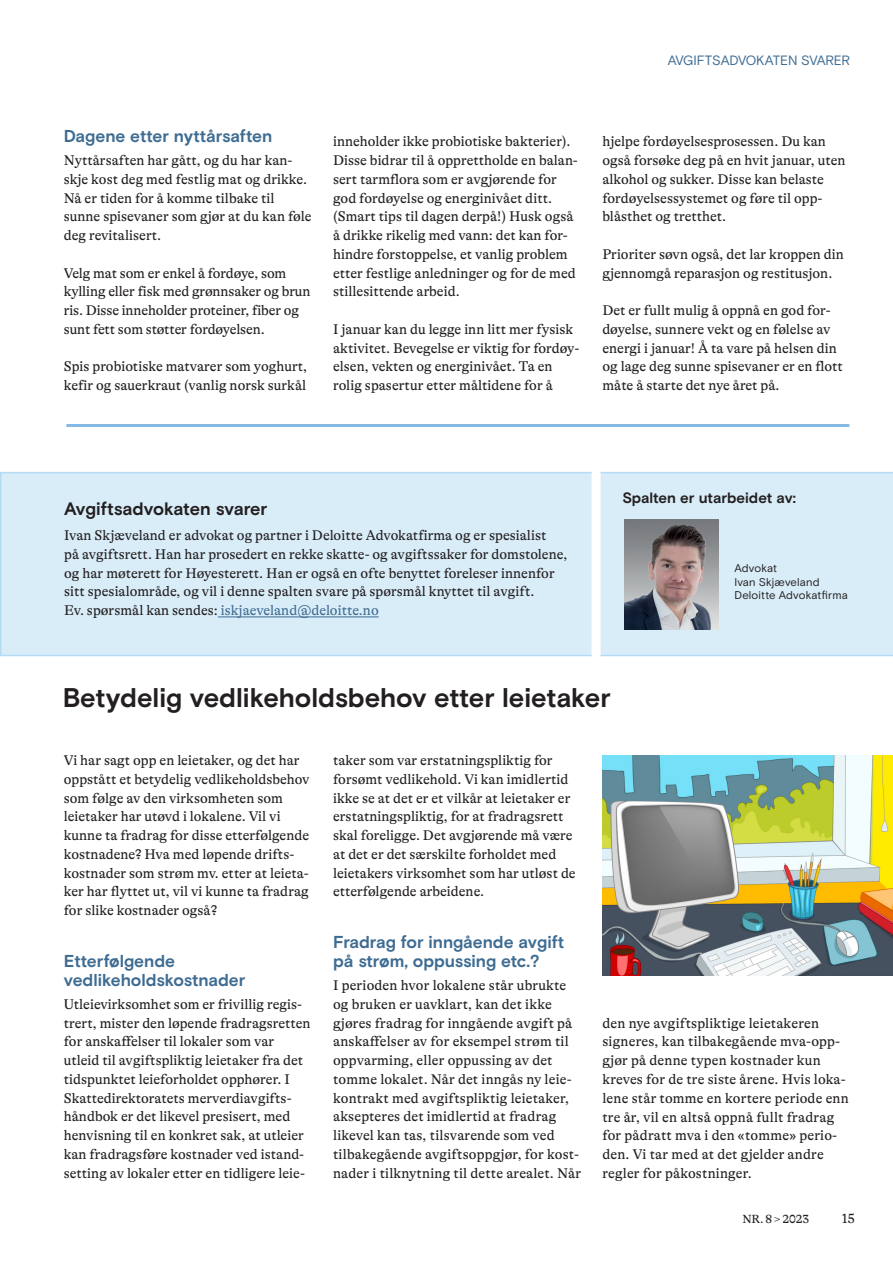
<style>
.page{position:relative;width:893px;height:1263px;background:#fff}
.page>*{position:absolute;margin:0;border:0;box-sizing:border-box;transform-origin:0 0}
.t1{font:700 27px "Basis Grotesque Pro";color:#231f20}
.t2{font:700 18px "Basis Grotesque Pro";letter-spacing:-.005em;color:#231f20}
.t3{font:700 17.25px/18.8px "Basis Grotesque Pro";color:#3e6c92}
.t4{font:700 15px "Basis Grotesque Pro";color:#231f20}
.t5{font:14.25px/18.8px "GT Alpina";color:#231f20}
.t6{font:13.5px "Basis Grotesque Pro";letter-spacing:-.015em;color:#3e6c92}
.t7{font:13.5px "GT Alpina";color:#231f20}
.t8{font:12px "GT Alpina";letter-spacing:-.005em;color:#231f20}
.t9{font:11.25px/13.5px "Basis Grotesque Pro";letter-spacing:.015em;color:#231f20}
.s1{color:#3e6c92}
</style>
<div class="page">
<div style="left:0;top:472px;width:893px;height:184px;background:#d9edf9"></div>
<hr style="left:218px;top:616px;width:161px;height:1px;background:#3e6c92">
<img style="left:625px;top:519px;width:93px;height:110px">
<img style="left:602px;top:755px;width:291px;height:221px">
<div style="left:592px;top:454px;width:9px;height:217px;background:#fff"></div>
<hr style="left:66px;top:424px;width:783px;height:3px;background:#83b9e4">
<p class="t6" style="left:668px;top:52px;width:184px">AVGIFTSADVOKATEN SVARER</p>
<p class="t3" style="left:64px;top:127px;width:210px">Dagene etter nyttårsaften</p>
<p class="t5" style="left:64px;top:151px;width:249px">Nyttårsaften har gått, og du har kan&shy;skje kost deg med festlig mat og drikke.<br>Nå er tiden for å komme tilbake til sunne spisevaner som gjør at du kan føle deg revitalisert.</p>
<p class="t5" style="left:64px;top:264px;width:248px">Velg mat som er enkel å fordøye, som kylling eller fisk med grønnsaker og brun ris. Disse inneholder proteiner, fiber og sunt fett som støtter fordøyelsen.</p>
<p class="t5" style="left:64px;top:357px;width:245px">Spis probiotiske matvarer som yoghurt, kefir og sauerkraut (vanlig norsk surkål</p>
<p class="t5" style="left:333px;top:132px;width:246px">inneholder ikke probiotiske bakterier).<br>Disse bidrar til å opprettholde en balan&shy;sert tarmflora som er avgjørende for god fordøyelse og energinivået ditt. (Smart tips til dagen derpå!) Husk også å drikke rikelig med vann: det kan for&shy;hindre forstoppelse, et vanlig problem etter festlige anledninger og for de med stillesittende arbeid.</p>
<p class="t5" style="left:333px;top:320px;width:248px">I januar kan du legge inn litt mer fysisk aktivitet. Bevegelse er viktig for fordøy&shy;elsen, vekten og energinivået. Ta en rolig spasertur etter måltidene for å</p>
<p class="t5" style="left:602px;top:132px;width:245px">hjelpe fordøyelsesprosessen. Du kan også forsøke deg på en hvit januar, uten alkohol og sukker. Disse kan belaste fordøyelsessystemet og føre til opp&shy;blåsthet og tretthet.</p>
<p class="t5" style="left:602px;top:245px;width:243px">Prioriter søvn også, det lar kroppen din gjennomgå reparasjon og restitusjon.</p>
<p class="t5" style="left:602px;top:301px;width:242px">Det er fullt mulig å oppnå en god for&shy;døyelse, sunnere vekt og en følelse av energi i januar! Å ta vare på helsen din og lage deg sunne spisevaner er en flott måte å starte det nye året på.</p>
<p class="t2" style="left:64px;top:498px;width:205px">Avgiftsadvokaten svarer</p>
<p class="t5" style="left:64px;top:526px;width:505px">Ivan Skjæveland er advokat og partner i Deloitte Advokatfirma og er spesialist<br>på avgiftsrett. Han har prosedert en rekke skatte- og avgiftssaker for domstolene, og har møterett for Høyesterett. Han er også en ofte benyttet foreleser innenfor sitt spesialområde, og vil i denne spalten svare på spørsmål knyttet til avgift.<br>Ev. spørsmål kan sendes: <span class="s1">iskjaeveland@deloitte.no</span></p>
<p class="t4" style="left:622px;top:489px;width:175px">Spalten er utarbeidet av:</p>
<p class="t9" style="left:734px;top:562px;width:115px">Advokat<br>Ivan Skjæveland<br>Deloitte Advokatfirma</p>
<h1 class="t1" style="left:63px;top:681px;width:550px">Betydelig vedlikeholdsbehov etter leietaker</h1>
<p class="t5" style="left:64px;top:751px;width:247px">Vi har sagt opp en leietaker, og det har oppstått et betydelig vedlikeholdsbehov som følge av den virksomheten som leietaker har utøvd i lokalene. Vil vi kunne ta fradrag for disse etterfølgende kostnadene? Hva med løpende drifts&shy;kostnader som strøm mv. etter at leieta&shy;ker har flyttet ut, vil vi kunne ta fradrag for slike kostnader også?</p>
<p class="t3" style="left:64px;top:952px;width:183px">Etterfølgende vedlikeholdskostnader</p>
<p class="t5" style="left:64px;top:995px;width:248px">Utleievirksomhet som er frivillig regis&shy;trert, mister den løpende fradragsretten for anskaffelser til lokaler som var utleid til avgiftspliktig leietaker fra det tidspunktet leieforholdet opphører. I Skattedirektoratets merverdiavgifts&shy;håndbok er det likevel presisert, med henvisning til en konkret sak, at utleier kan fradragsføre kostnader ved istand&shy;setting av lokaler etter en tidligere leie-</p>
<p class="t5" style="left:333px;top:751px;width:244px">taker som var erstatningspliktig for forsømt vedlikehold. Vi kan imidlertid ikke se at det er et vilkår at leietaker er erstatningspliktig, for at fradragsrett skal foreligge. Det avgjørende må være at det er det særskilte forholdet med leietakers virksomhet som har utløst de etterfølgende arbeidene.</p>
<p class="t3" style="left:333px;top:933px;width:233px">Fradrag for inngående avgift på strøm, oppussing etc.?</p>
<p class="t5" style="left:333px;top:976px;width:250px">I perioden hvor lokalene står ubrukte og bruken er uavklart, kan det ikke gjøres fradrag for inngående avgift på anskaffelser av for eksempel strøm til oppvarming, eller oppussing av det tomme lokalet. Når det inngås ny leie&shy;kontrakt med avgiftspliktig leietaker, aksepteres det imidlertid at fradrag likevel kan tas, tilsvarende som ved tilbakegående avgiftsoppgjør, for kost&shy;nader i tilknytning til dette arealet. Når</p>
<p class="t5" style="left:602px;top:1014px;width:248px">den nye avgiftspliktige leietakeren signeres, kan tilbakegående mva-opp&shy;gjør på denne typen kostnader kun kreves for de tre siste årene. Hvis loka&shy;lene står tomme en kortere periode enn tre år, vil en altså oppnå fullt fradrag for pådratt mva i den «tomme» perio&shy;den. Vi tar med at det gjelder andre regler for påkostninger.</p>
<p class="t8" style="left:742px;top:1212px;width:68px">NR. 8 &gt; 2023</p>
<p class="t7" style="left:842px;top:1211px;width:14px">15</p>
</div>
